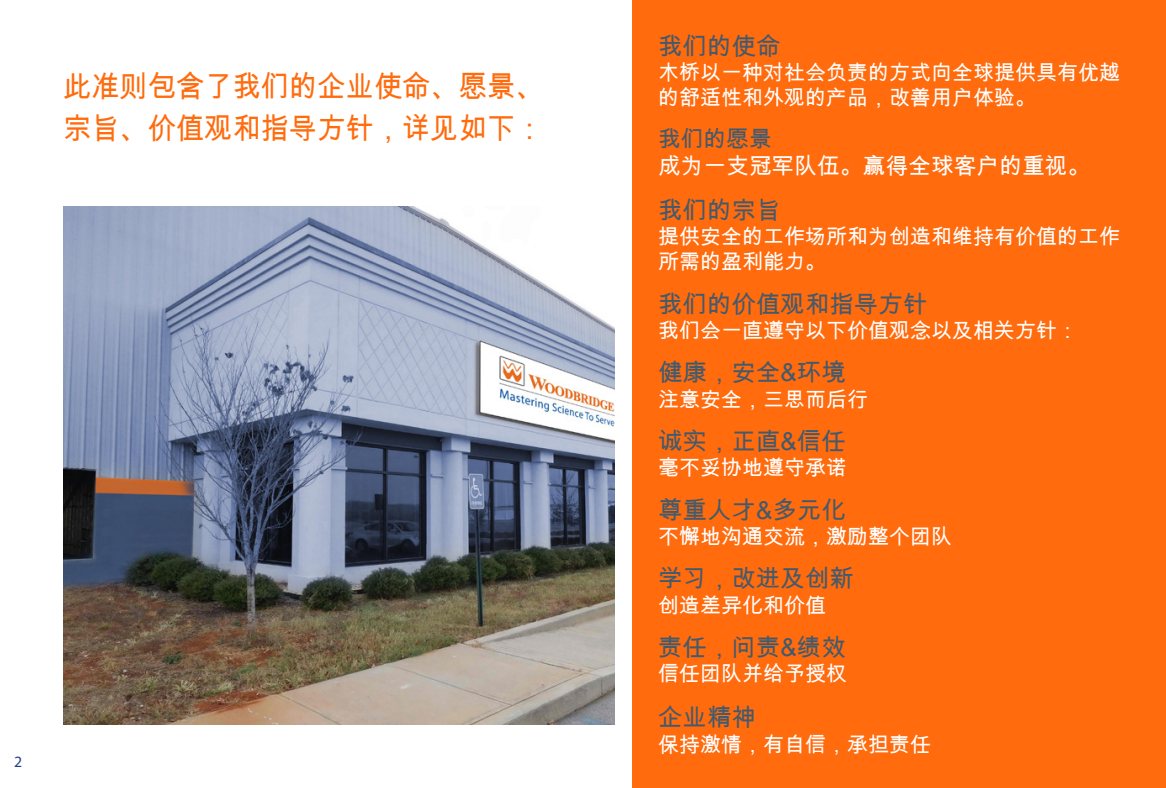
<style>
.page{position:relative;width:1166px;height:788px;background:#fff}
.page>*{position:absolute;margin:0;border:0;box-sizing:border-box;transform-origin:0 0}
.t1{font:29.75px/42px "Arial Unicode MS";color:#ff6b0d;scale:.95 1}
.t2{font:24.5px "Arial Unicode MS";color:#425a6d}
.t3{font:22.75px "Arial Unicode MS";color:#fff}
.t4{font:22.75px "Arial Unicode MS";color:#425a6d}
.t5{font:21px/25.2px "Arial Unicode MS";color:#fff}
.t6{font:15.75px "Myriad";color:#253f8e}
</style>
<div class="page">
<img style="left:63px;top:206px;width:551px;height:518px">
<div style="left:632px;top:0;width:533px;height:788px;background:#ff6b0d"></div>
<p class="t1" style="left:63px;top:64px;width:507px">此准则包含了我们的企业使命、愿景、宗旨、价值观和指导方针，详见如下：</p>
<p class="t6" style="left:14px;top:753px;width:10px">2</p>
<p class="t2" style="left:658px;top:28px;width:124px">我们的使命</p>
<p class="t5" style="left:658px;top:59px;width:463px">木桥以一种对社会负责的方式向全球提供具有优越的舒适性和外观的产品，改善用户体验。</p>
<p class="t4" style="left:658px;top:122px;width:115px">我们的愿景</p>
<p class="t3" style="left:658px;top:149px;width:434px">成为一支冠军队伍。赢得全球客户的重视。</p>
<p class="t2" style="left:658px;top:192px;width:124px">我们的宗旨</p>
<p class="t5" style="left:658px;top:224px;width:463px">提供安全的工作场所和为创造和维持有价值的工作所需的盈利能力。</p>
<p class="t2" style="left:658px;top:286px;width:271px">我们的价值观和指导方针</p>
<p class="t5" style="left:658px;top:317px;width:421px">我们会一直遵守以下价值观念以及相关方针：</p>
<p class="t2" style="left:658px;top:355px;width:189px">健康，安全&amp;环境</p>
<p class="t5" style="left:658px;top:386px;width:211px">注意安全，三思而后行</p>
<p class="t2" style="left:658px;top:423px;width:189px">诚实，正直&amp;信任</p>
<p class="t5" style="left:658px;top:455px;width:190px">毫不妥协地遵守承诺</p>
<p class="t2" style="left:658px;top:492px;width:189px">尊重人才&amp;多元化</p>
<p class="t5" style="left:658px;top:523px;width:295px">不懈地沟通交流，激励整个团队</p>
<p class="t2" style="left:658px;top:561px;width:197px">学习，改进及创新</p>
<p class="t5" style="left:658px;top:592px;width:169px">创造差异化和价值</p>
<p class="t2" style="left:658px;top:629px;width:189px">责任，问责&amp;绩效</p>
<p class="t5" style="left:658px;top:660px;width:190px">信任团队并给予授权</p>
<p class="t2" style="left:658px;top:700px;width:99px">企业精神</p>
<p class="t5" style="left:658px;top:731px;width:274px">保持激情，有自信，承担责任</p>
</div>
